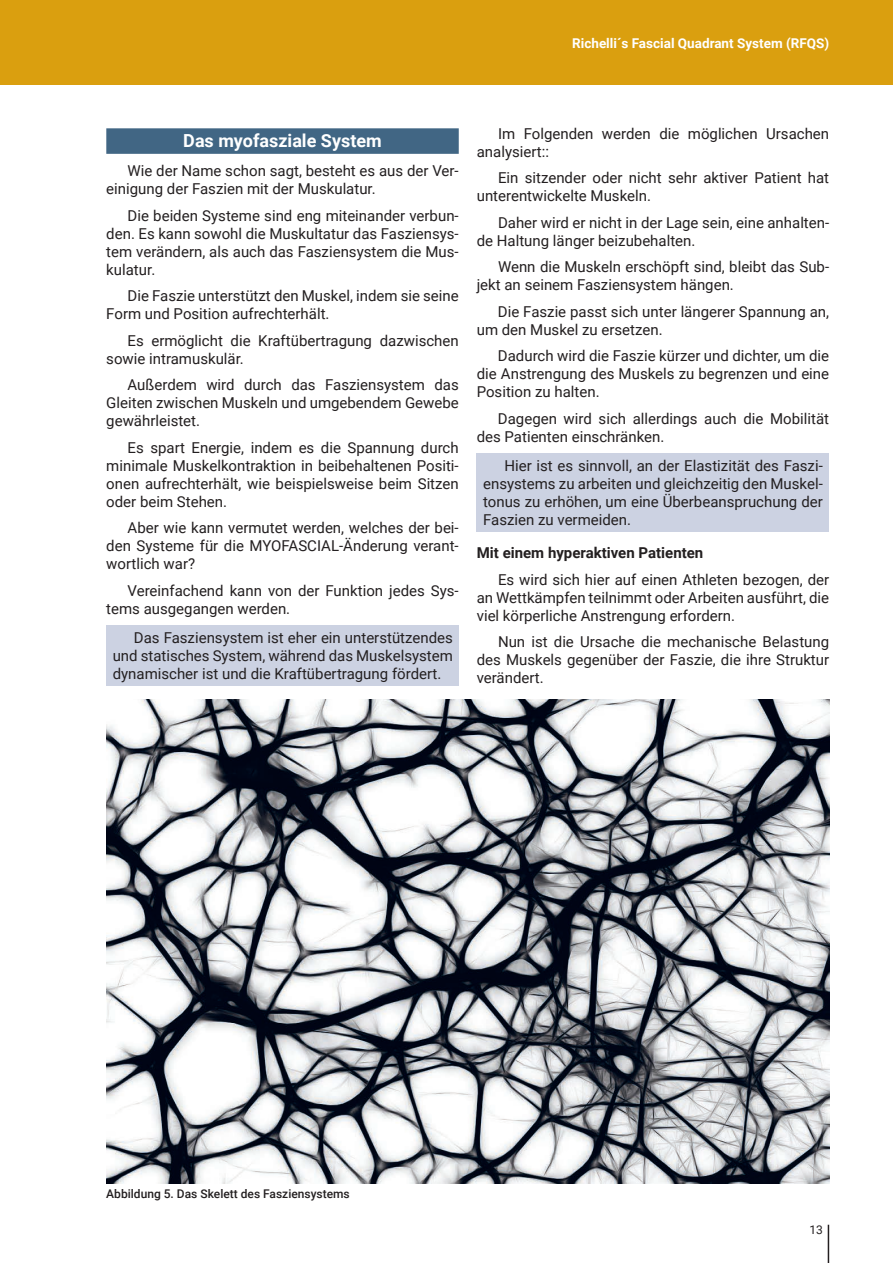
<style>
.page{position:relative;width:893px;height:1263px;background:#fff}
.page>*{position:absolute;margin:0;border:0;box-sizing:border-box;transform-origin:0 0}
.Titulillo_con_fondo{font:700 18px "Roboto";color:#fff}
.Texto_base{font:15px/18px "Roboto";color:#231f20}
.Titulillo_negrita{font:700 15px "Roboto";color:#231f20}
.t1{font:700 13.5px "Roboto";color:#fff}
.Pie_de_foto{font:500 12px "Roboto";color:#231f20}
.t2{font:12px "Roboto";color:#231f20}
</style>
<div class="page">
<div style="left:0;top:0;width:893px;height:85px;background:#da9f0f"></div>
<hr style="left:828px;top:1225px;width:1px;height:38px;background:#231f20">
<div style="left:106px;top:128px;width:353px;height:26px;background:#416684"></div>
<div style="left:106px;top:625px;width:353px;height:60px;background:#ccd2e2"></div>
<div style="left:477px;top:453px;width:352px;height:78px;background:#ccd2e2"></div>
<img style="left:106px;top:699px;width:723px;height:484px">
<p class="t1" style="left:572px;top:34px;width:258px">Richelli´s Fascial Quadrant System (RFQS)</p>
<p class="Titulillo_con_fondo" style="left:183px;top:128px;width:200px">Das myofasziale System</p>
<p class="Texto_base" style="left:106px;top:161px;width:354px;text-indent:21px">Wie der Name schon sagt, besteht es aus der Ver&shy;einigung der Faszien mit der Muskulatur.</p>
<p class="Texto_base" style="left:106px;top:206px;width:354px;text-align:justify;text-indent:21px">Die beiden Systeme sind eng miteinander verbun&shy;den. Es kann sowohl die Muskultatur das Fasziensys&shy;tem verändern, als auch das Fasziensystem die Mus&shy;kulatur.</p>
<p class="Texto_base" style="left:106px;top:286px;width:354px;text-indent:21px">Die Faszie unterstützt den Muskel, indem sie seine<br>Form und Position aufrechterhält.</p>
<p class="Texto_base" style="left:106px;top:331px;width:354px;text-indent:21px">Es ermöglicht die Kraftübertragung dazwischen sowie intramuskulär.</p>
<p class="Texto_base" style="left:106px;top:375px;width:354px;text-align:justify;text-indent:21px">Außerdem wird durch das Fasziensystem das Gleiten zwischen Muskeln und umgebendem Gewebe gewährleistet.</p>
<p class="Texto_base" style="left:106px;top:438px;width:354px;text-align:justify;text-indent:21px">Es spart Energie, indem es die Spannung durch minimale Muskelkontraktion in beibehaltenen Positi&shy;onen aufrechterhält, wie beispielsweise beim Sitzen oder beim Stehen.</p>
<p class="Texto_base" style="left:106px;top:518px;width:354px;text-align:justify;text-indent:21px">Aber wie kann vermutet werden, welches der bei&shy;den Systeme für die MYOFASCIAL-Änderung verant&shy;wortlich war?</p>
<p class="Texto_base" style="left:106px;top:581px;width:354px;text-indent:21px">Vereinfachend kann von der Funktion jedes Sys&shy;tems ausgegangen werden.</p>
<p class="Texto_base" style="left:113px;top:628px;width:342px;text-align:justify;text-indent:21px">Das Fasziensystem ist eher ein unterstützendes und statisches System, während das Muskelsystem dynamischer ist und die Kraftübertragung fördert.</p>
<p class="Texto_base" style="left:477px;top:124px;width:354px;text-indent:21px">Im Folgenden werden die möglichen Ursachen analysiert::</p>
<p class="Texto_base" style="left:477px;top:168px;width:354px;text-indent:21px">Ein sitzender oder nicht sehr aktiver Patient hat unterentwickelte Muskeln.</p>
<p class="Texto_base" style="left:477px;top:213px;width:354px;text-indent:21px">Daher wird er nicht in der Lage sein, eine anhalten&shy;de Haltung länger beizubehalten.</p>
<p class="Texto_base" style="left:477px;top:257px;width:354px;text-indent:21px">Wenn die Muskeln erschöpft sind, bleibt das Sub&shy;jekt an seinem Fasziensystem hängen.</p>
<p class="Texto_base" style="left:477px;top:302px;width:354px;text-indent:21px">Die Faszie passt sich unter längerer Spannung an, um den Muskel zu ersetzen.</p>
<p class="Texto_base" style="left:477px;top:346px;width:354px;text-align:justify;text-indent:21px">Dadurch wird die Faszie kürzer und dichter, um die die Anstrengung des Muskels zu begrenzen und eine Position zu halten.</p>
<p class="Texto_base" style="left:477px;top:409px;width:354px;text-indent:21px">Dagegen wird sich allerdings auch die Mobilität des Patienten einschränken.</p>
<p class="Texto_base" style="left:483px;top:456px;width:341px;text-align:justify;text-indent:21px">Hier ist es sinnvoll, an der Elastizität des Faszi&shy;ensystems zu arbeiten und gleichzeitig den Muskel&shy;tonus zu erhöhen, um eine Überbeanspruchung der Faszien zu vermeiden.</p>
<p class="Titulillo_negrita" style="left:477px;top:542px;width:228px">Mit einem hyperaktiven Patienten</p>
<p class="Texto_base" style="left:477px;top:570px;width:354px;text-align:justify;text-indent:21px">Es wird sich hier auf einen Athleten bezogen, der an Wettkämpfen teilnimmt oder Arbeiten ausführt, die viel körperliche Anstrengung erfordern.</p>
<p class="Texto_base" style="left:477px;top:632px;width:354px;text-align:justify;text-indent:21px">Nun ist die Ursache die mechanische Belastung des Muskels gegenüber der Faszie, die ihre Struktur verändert.</p>
<p class="Pie_de_foto" style="left:106px;top:1185px;width:245px">Abbildung 5. Das Skelett des Fasziensystems</p>
<p class="t2" style="left:809px;top:1221px;width:15px">13</p>
</div>
